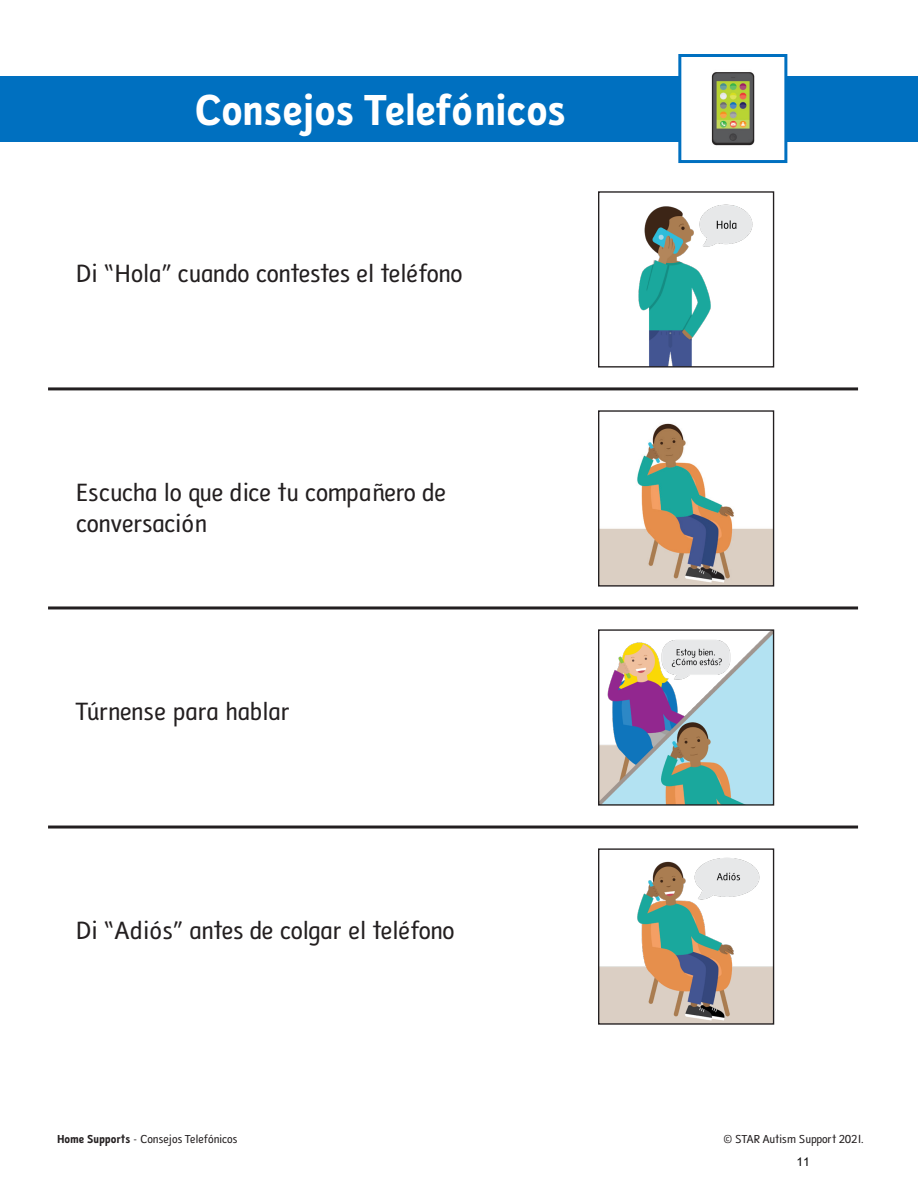
<style>
.page{position:relative;width:918px;height:1188px;background:#fff}
.page>*{position:absolute;margin:0;border:0;box-sizing:border-box;transform-origin:0 0}
.t1{font:45px "Folder Bold Primary";letter-spacing:-.04em;color:#fff}
.t2{font:25.95px/31px "Folder Reg Primary";letter-spacing:-.035em;color:#231f20}
.t3{font:12px "Folder Reg Primary";letter-spacing:-.025em;color:#231f20}
.t4{font:12px "Arial";color:#000}
.s1{font-family:"Folder Bold Primary"}
</style>
<div class="page">
<div style="left:0;top:76px;width:918px;height:65px;background:#0070c0"></div>
<img style="left:682px;top:72px;width:101px;height:74px">
<div style="left:678px;top:54px;width:109px;height:109px;border:3px solid #0070c0"></div>
<img style="left:600px;top:423px;width:172px;height:162px">
<div style="left:598px;top:410px;width:176px;height:177px;border:1px solid #231f20"></div>
<img style="left:638px;top:204px;width:115px;height:162px">
<div style="left:598px;top:191px;width:176px;height:177px;border:1px solid #231f20"></div>
<img style="left:600px;top:631px;width:172px;height:173px">
<div style="left:598px;top:629px;width:176px;height:177px;border:1px solid #231f20"></div>
<img style="left:600px;top:857px;width:172px;height:166px">
<div style="left:598px;top:848px;width:176px;height:177px;border:1px solid #231f20"></div>
<hr style="left:48px;top:387px;width:810px;height:3px;background:#231f20">
<hr style="left:48px;top:606px;width:810px;height:3px;background:#231f20">
<hr style="left:48px;top:826px;width:810px;height:3px;background:#231f20">
<h1 class="t1" style="left:195px;top:85px;width:374px">Consejos Telefónicos</h1>
<p class="t2" style="left:76px;top:258px;width:389px">Di “Hola” cuando contestes el teléfono</p>
<p class="t2" style="left:76px;top:477px;width:372px">Escucha lo que dice tu compañero de conversación</p>
<p class="t2" style="left:76px;top:696px;width:216px">Túrnense para hablar</p>
<p class="t2" style="left:76px;top:915px;width:381px">Di “Adiós” antes de colgar el teléfono</p>
<p class="t3" style="left:57px;top:1132px;width:182px"><span class="s1">Home Supports</span> - Consejos Telefónicos</p>
<p class="t3" style="left:724px;top:1132px;width:142px">© STAR Autism Support 2021.</p>
<p class="t4" style="left:797px;top:1154px;width:15px">11</p>
</div>
